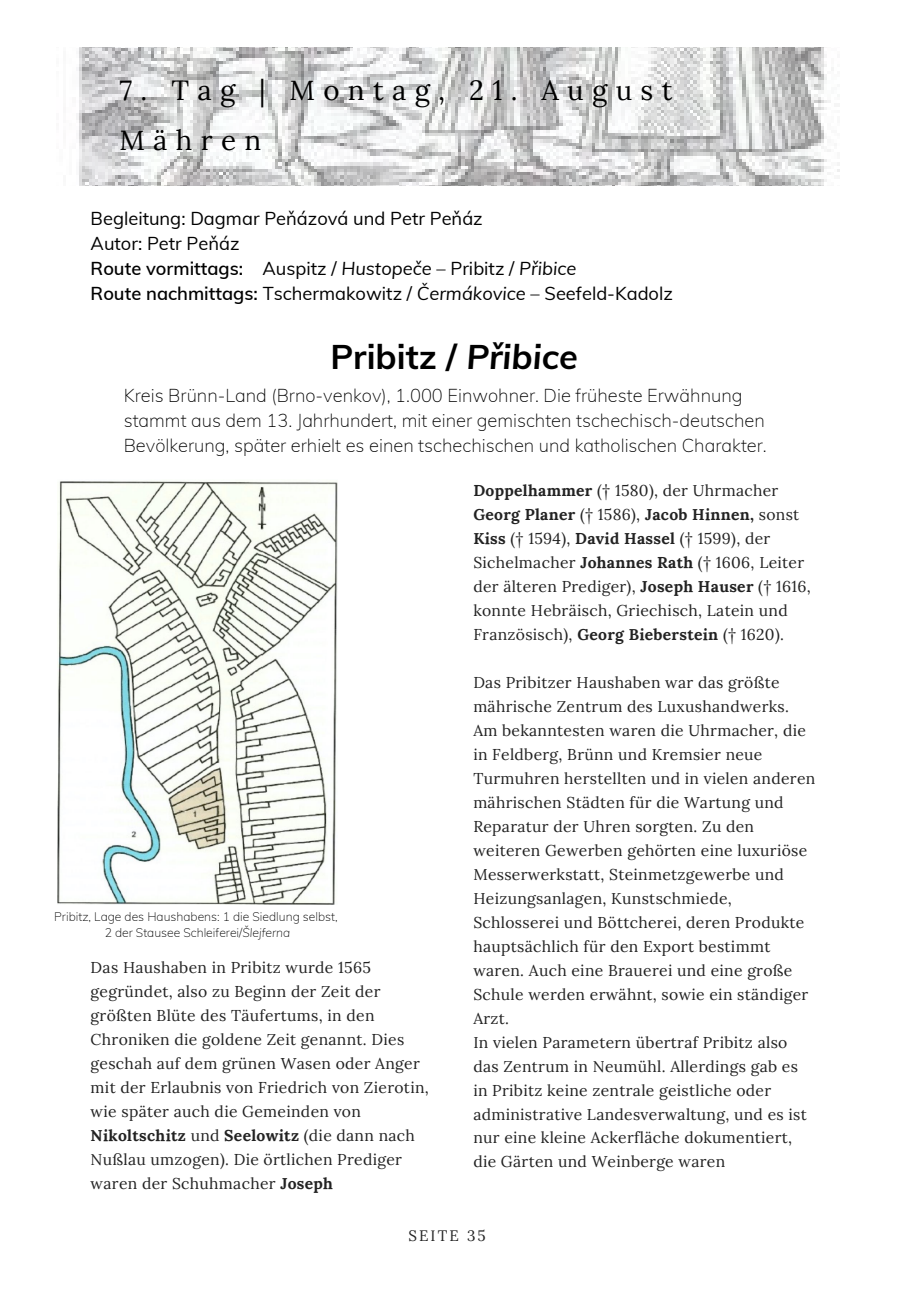
<style>
.page{position:relative;width:906px;height:1289px;background:#fff}
.page>*{position:absolute;margin:0;border:0;box-sizing:border-box;transform-origin:0 0}
.t1{font:700 34.2px "Muli";color:#000}
.t2{font:27.75px "Lora";letter-spacing:.3em;color:#000}
.t3{font:200 18.3px/25px "Muli";color:#000}
.t4{font:18.3px "Muli";color:#000}
.t5{font:15.6px/24px "Lora";letter-spacing:.02em;color:#222}
.t6{font:15.15px "Lora";letter-spacing:.14em;color:#222}
.t7{font:200 12.15px "Muli";color:#000}
.s1{font-weight:600}
.s2{font-style:italic}
.s3{font-weight:700}
</style>
<div class="page">
<img style="left:76px;top:48px;width:764px;height:137px">
<img style="left:57px;top:481px;width:280px;height:423px">
<p class="t2" style="left:119px;top:72px;width:554px">7. Tag | Montag, 21. August</p>
<p class="t2" style="left:119px;top:122px;width:143px">Mähren</p>
<p class="t4" style="left:91px;top:206px;width:393px">Begleitung: Dagmar Peňázová und Petr Peňáz</p>
<p class="t4" style="left:91px;top:231px;width:150px">Autor: Petr Peňáz</p>
<p class="t4" style="left:91px;top:256px;width:487px"><span class="s1">Route vormittags:</span> Auspitz / <span class="s2">Hustopeče</span> – Pribitz / <span class="s2">Přibice</span></p>
<p class="t4" style="left:91px;top:282px;width:584px"><span class="s1">Route nachmittags:</span> Tschermakowitz / <span class="s2">Čermákovice</span> – Seefeld-Kadolz</p>
<p class="t1" style="left:330px;top:334px;width:249px">Pribitz / <span class="s2">Přibice</span></p>
<p class="t3" style="left:124px;top:382px;width:644px">Kreis Brünn-Land (Brno-venkov), 1.000 Einwohner. Die früheste Erwähnung stammt aus dem 13. Jahrhundert, mit einer gemischten tschechisch-deutschen<br>Bevölkerung, später erhielt es einen tschechischen und katholischen Charakter.</p>
<p class="t7" style="left:54px;top:908px;width:285px">Pribitz, Lage des Haushabens: 1 die Siedlung selbst,</p>
<p class="t7" style="left:105px;top:925px;width:187px">2 der Stausee Schleiferei/<span class="s2">Šlejferna</span></p>
<p class="t5" style="left:91px;top:955px;width:340px">Das Haushaben in Pribitz wurde 1565 gegründet, also zu Beginn der Zeit der größten Blüte des Täufertums, in den Chroniken die goldene Zeit genannt. Dies geschah auf dem grünen Wasen oder Anger mit der Erlaubnis von Friedrich von Zierotin, wie später auch die Gemeinden von <span class="s3">Nikoltschitz</span> und <span class="s3">Seelowitz</span> (die dann nach Nußlau umzogen). Die örtlichen Prediger waren der Schuhmacher <span class="s3">Joseph</span></p>
<p class="t5" style="left:473px;top:478px;width:339px"><span class="s3">Doppelhammer</span> († 1580), der Uhrmacher <span class="s3">Georg Planer</span> († 1586), <span class="s3">Jacob Hinnen,</span> sonst <span class="s3">Kiss</span> († 1594), <span class="s3">David Hassel</span> († 1599), der Sichelmacher <span class="s3">Johannes Rath</span> († 1606, Leiter der älteren Prediger), <span class="s3">Joseph Hauser</span> († 1616, konnte Hebräisch, Griechisch, Latein und Französisch), <span class="s3">Georg Bieberstein</span> († 1620).</p>
<p class="t5" style="left:473px;top:670px;width:343px">Das Pribitzer Haushaben war das größte mährische Zentrum des Luxushandwerks.<br>Am bekanntesten waren die Uhrmacher, die in Feldberg, Brünn und Kremsier neue Turmuhren herstellten und in vielen anderen mährischen Städten für die Wartung und Reparatur der Uhren sorgten. Zu den weiteren Gewerben gehörten eine luxuriöse Messerwerkstatt, Steinmetzgewerbe und Heizungsanlagen, Kunstschmiede, Schlosserei und Böttcherei, deren Produkte hauptsächlich für den Export bestimmt waren. Auch eine Brauerei und eine große Schule werden erwähnt, sowie ein ständiger Arzt.</p>
<p class="t5" style="left:473px;top:1029px;width:335px">In vielen Parametern übertraf Pribitz also das Zentrum in Neumühl. Allerdings gab es in Pribitz keine zentrale geistliche oder administrative Landesverwaltung, und es ist nur eine kleine Ackerfläche dokumentiert, die Gärten und Weinberge waren</p>
<p class="t6" style="left:408px;top:1225px;width:79px">SEITE 35</p>
</div>
